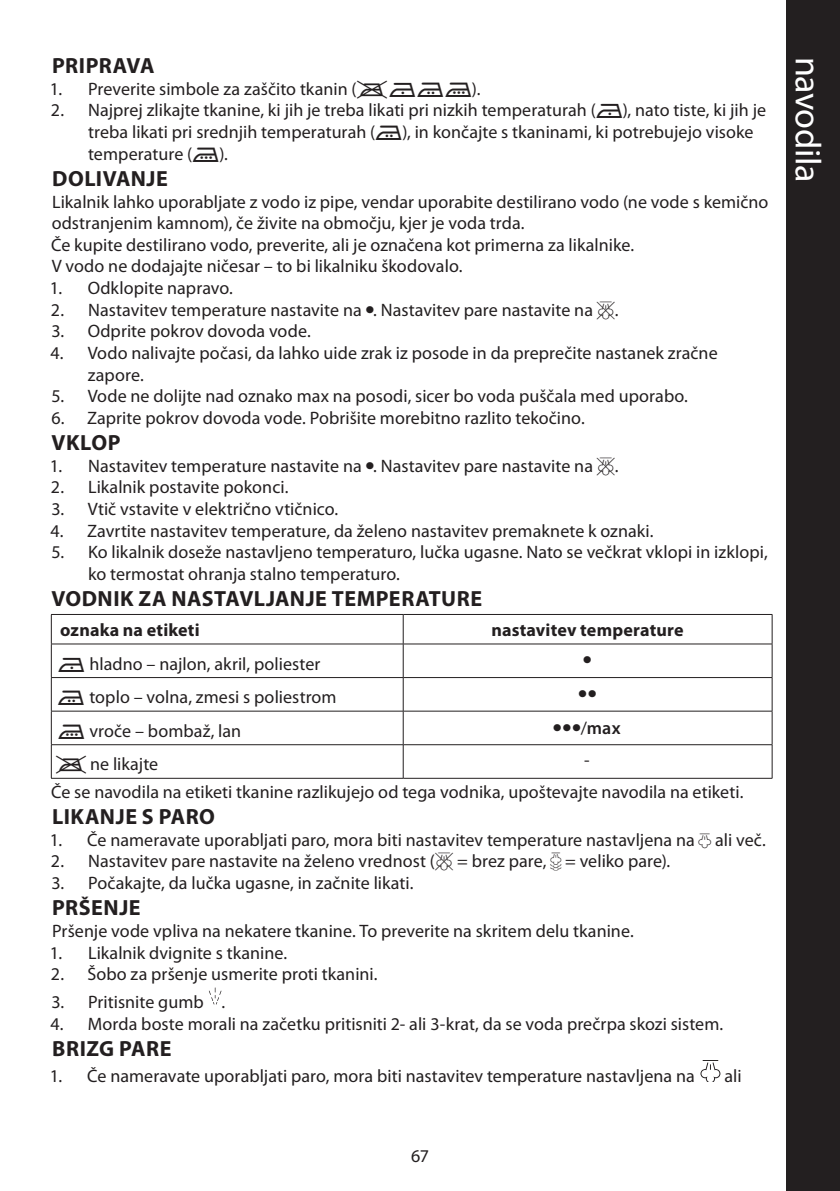
<style>
.page{position:relative;width:840px;height:1191px;background:#fff}
.page>*{position:absolute;margin:0;border:0;box-sizing:border-box;transform-origin:0 0}
.side_head{font:36px "Myriad Pro";letter-spacing:-.01em;color:#fff}
.heading{font:700 22px "Myriad Pro";letter-spacing:.025em;color:#231f20}
.default{font:18px/21.6px "Myriad Pro";letter-spacing:.005em;color:#231f20}
.iron_temp_head{font:700 18px "Myriad Pro";letter-spacing:.01em;color:#231f20}
.default-2{font:600 18px "Myriad Pro";color:#231f20}
.default-3{font:18px "Myriad Icons";color:#231f20}
.s1{font-family:"Myriad Graphics"}
.s2{font-weight:400}
</style>
<div class="page">
<div style="left:785px;top:0;width:54px;height:1191px;background:#231f20"></div>
<hr style="left:51px;top:614px;width:352px;height:1px;background:#231f20">
<svg style="left:51px;top:614px;width:1px;height:29px"></svg>
<hr style="left:403px;top:614px;width:369px;height:1px;background:#231f20">
<svg style="left:402px;top:615px;width:1px;height:28px"></svg>
<svg style="left:771px;top:615px;width:1px;height:28px"></svg>
<hr style="left:51px;top:643px;width:352px;height:1px;background:#231f20">
<hr style="left:51px;top:644px;width:1px;height:33px;background:#231f20">
<hr style="left:403px;top:643px;width:369px;height:1px;background:#231f20">
<hr style="left:402px;top:644px;width:1px;height:33px;background:#231f20">
<hr style="left:771px;top:644px;width:1px;height:33px;background:#231f20">
<hr style="left:51px;top:677px;width:352px;height:1px;background:#231f20">
<hr style="left:51px;top:678px;width:1px;height:33px;background:#231f20">
<hr style="left:403px;top:677px;width:369px;height:1px;background:#231f20">
<hr style="left:402px;top:678px;width:1px;height:33px;background:#231f20">
<hr style="left:771px;top:678px;width:1px;height:33px;background:#231f20">
<hr style="left:51px;top:711px;width:352px;height:1px;background:#231f20">
<hr style="left:51px;top:711px;width:1px;height:33px;background:#231f20">
<hr style="left:403px;top:711px;width:369px;height:1px;background:#231f20">
<hr style="left:402px;top:711px;width:1px;height:33px;background:#231f20">
<hr style="left:771px;top:711px;width:1px;height:33px;background:#231f20">
<hr style="left:51px;top:744px;width:352px;height:1px;background:#231f20">
<hr style="left:51px;top:745px;width:1px;height:33px;background:#231f20">
<hr style="left:403px;top:744px;width:369px;height:1px;background:#231f20">
<hr style="left:402px;top:745px;width:1px;height:33px;background:#231f20">
<hr style="left:771px;top:745px;width:1px;height:33px;background:#231f20">
<hr style="left:51px;top:778px;width:352px;height:1px;background:#231f20">
<hr style="left:403px;top:778px;width:369px;height:1px;background:#231f20">
<svg style="left:209px;top:987px;width:12px;height:17px"></svg>
<svg style="left:700px;top:1060px;width:20px;height:21px"></svg>
<p class="heading" style="left:52px;top:53px;width:104px">PRIPRAVA</p>
<p class="default" style="left:50px;top:78px;width:431px">1. Preverite simbole za zaščito tkanin (<span class="s1">i j k l</span>).</p>
<p class="default" style="left:88px;top:100px;width:679px;text-indent:-37px">2. Najprej zlikajte tkanine, ki jih je treba likati pri nizkih temperaturah (<span class="s1">j</span>), nato tiste, ki jih je treba likati pri srednjih temperaturah (<span class="s1">k</span>), in končajte s tkaninami, ki potrebujejo visoke temperature (<span class="s1">l</span>).</p>
<p class="heading" style="left:52px;top:166px;width:117px">DOLIVANJE</p>
<p class="default" style="left:52px;top:191px;width:718px">Likalnik lahko uporabljate z vodo iz pipe, vendar uporabite destilirano vodo (ne vode s kemično odstranjenim kamnom), če živite na območju, kjer je voda trda.</p>
<p class="default" style="left:51px;top:234px;width:584px">Če kupite destilirano vodo, preverite, ali je označena kot primerna za likalnike.</p>
<p class="default" style="left:52px;top:256px;width:412px">V vodo ne dodajajte ničesar – to bi likalniku škodovalo.</p>
<p class="default" style="left:50px;top:278px;width:184px">1. Odklopite napravo.</p>
<p class="default" style="left:51px;top:299px;width:568px">2. Nastavitev temperature nastavite na •. Nastavitev pare nastavite na .</p>
<p class="default" style="left:51px;top:321px;width:261px">3. Odprite pokrov dovoda vode.</p>
<p class="default" style="left:88px;top:342px;width:631px;text-indent:-37px">4. Vodo nalivajte počasi, da lahko uide zrak iz posode in da preprečite nastanek zračne zapore.</p>
<p class="default" style="left:51px;top:386px;width:637px">5. Vode ne dolijte nad oznako max na posodi, sicer bo voda puščala med uporabo.</p>
<p class="default" style="left:51px;top:407px;width:534px">6. Zaprite pokrov dovoda vode. Pobrišite morebitno razlito tekočino.</p>
<p class="heading" style="left:51px;top:430px;width:71px">VKLOP</p>
<p class="default" style="left:50px;top:455px;width:569px">1. Nastavitev temperature nastavite na •. Nastavitev pare nastavite na .</p>
<p class="default" style="left:51px;top:477px;width:239px">2. Likalnik postavite pokonci.</p>
<p class="default" style="left:51px;top:498px;width:288px">3. Vtič vstavite v električno vtičnico.</p>
<p class="default" style="left:51px;top:520px;width:604px">4. Zavrtite nastavitev temperature, da želeno nastavitev premaknete k oznaki.</p>
<p class="default" style="left:88px;top:542px;width:680px;text-indent:-37px">5. Ko likalnik doseže nastavljeno temperaturo, lučka ugasne. Nato se večkrat vklopi in izklopi, ko termostat ohranja stalno temperaturo.</p>
<p class="heading" style="left:51px;top:586px;width:432px">VODNIK ZA NASTAVLJANJE TEMPERATURE</p>
<p class="iron_temp_head" style="left:60px;top:620px;width:141px">oznaka na etiketi</p>
<p class="iron_temp_head" style="left:491px;top:620px;width:194px">nastavitev temperature</p>
<p class="default" style="left:58px;top:653px;width:263px"><span class="s1">j</span> hladno – najlon, akril, poliester</p>
<p class="default-3" style="left:582px;top:652px;width:10px">•</p>
<p class="default" style="left:58px;top:686px;width:280px"><span class="s1">k</span> toplo – volna, zmesi s poliestrom</p>
<p class="default" style="left:58px;top:720px;width:184px"><span class="s1">l</span> vroče – bombaž, lan</p>
<p class="default-2" style="left:552px;top:717px;width:69px">•••<span class="s2">/</span>max</p>
<p class="default" style="left:56px;top:754px;width:103px"><span class="s1">i</span> ne likajte</p>
<p class="default" style="left:584px;top:749px;width:7px">-</p>
<p class="default" style="left:51px;top:781px;width:693px">Če se navodila na etiketi tkanine razlikujejo od tega vodnika, upoštevajte navodila na etiketi.</p>
<p class="heading" style="left:52px;top:804px;width:164px">LIKANJE S PARO</p>
<p class="default" style="left:50px;top:829px;width:717px">1. Če nameravate uporabljati paro, mora biti nastavitev temperature nastavljena na <span class="s1">S</span> ali več.</p>
<p class="default" style="left:51px;top:851px;width:620px">2. Nastavitev pare nastavite na želeno vrednost ( = brez pare, <span class="s1">#</span> = veliko pare).</p>
<p class="default" style="left:51px;top:872px;width:363px">3. Počakajte, da lučka ugasne, in začnite likati.</p>
<p class="heading" style="left:52px;top:895px;width:90px">PRŠENJE</p>
<p class="default" style="left:52px;top:920px;width:583px">Pršenje vode vpliva na nekatere tkanine. To preverite na skritem delu tkanine.</p>
<p class="default" style="left:50px;top:942px;width:239px">1. Likalnik dvignite s tkanine.</p>
<p class="default" style="left:51px;top:963px;width:328px">2. Šobo za pršenje usmerite proti tkanini.</p>
<p class="default" style="left:51px;top:991px;width:175px">3. Pritisnite gumb .</p>
<p class="default" style="left:51px;top:1013px;width:673px">4. Morda boste morali na začetku pritisniti 2- ali 3-krat, da se voda prečrpa skozi sistem.</p>
<p class="heading" style="left:52px;top:1036px;width:121px">BRIZG PARE</p>
<p class="default" style="left:50px;top:1065px;width:646px">1. Če nameravate uporabljati paro, mora biti nastavitev temperature nastavljena na</p>
<p class="default" style="left:724px;top:1065px;width:19px">ali</p>
<p class="default" style="left:411px;top:1145px;width:19px">67</p>
<p class="side_head" style="left:827px;top:57px;width:127px;rotate:90deg">navodila</p>
</div>
